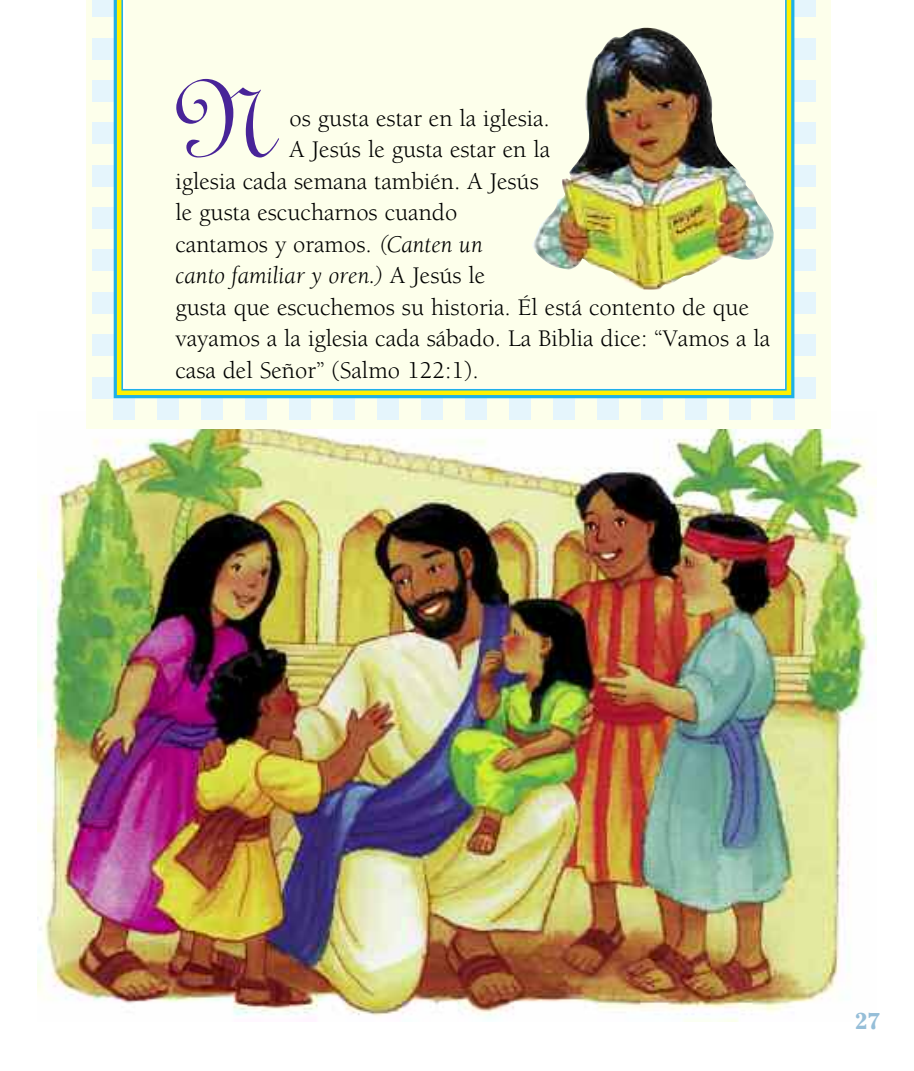
<style>
.page{position:relative;width:914px;height:1071px;background:#fff}
.page>*{position:absolute;margin:0;border:0;box-sizing:border-box;transform-origin:0 0}
.t1{font:123.2px "Linoscript";color:#482498}
.t2{font:24.5px "Berkeley";color:#000}
.t3{font:italic 24.5px "Berkeley";color:#000}
.t4{font:700 22.75px "Cheltenham";color:#96bed8}
.s1{font-style:italic}
.s2{font-style:normal}
</style>
<div class="page">
<img style="left:37px;top:412px;width:839px;height:609px">
<div style="left:86px;top:0;width:744px;height:428px;background:#fdffeb"></div>
<div style="left:114px;top:398px;width:21px;height:21px;background:#e5f5fc"></div>
<div style="left:158px;top:398px;width:21px;height:21px;background:#e5f5fc"></div>
<div style="left:202px;top:398px;width:21px;height:21px;background:#e5f5fc"></div>
<div style="left:245px;top:398px;width:22px;height:21px;background:#e5f5fc"></div>
<div style="left:289px;top:398px;width:22px;height:21px;background:#e5f5fc"></div>
<div style="left:333px;top:398px;width:22px;height:21px;background:#e5f5fc"></div>
<div style="left:377px;top:398px;width:22px;height:21px;background:#e5f5fc"></div>
<div style="left:421px;top:398px;width:22px;height:21px;background:#e5f5fc"></div>
<div style="left:465px;top:398px;width:21px;height:21px;background:#e5f5fc"></div>
<div style="left:509px;top:398px;width:21px;height:21px;background:#e5f5fc"></div>
<div style="left:553px;top:398px;width:21px;height:21px;background:#e5f5fc"></div>
<div style="left:597px;top:398px;width:21px;height:21px;background:#e5f5fc"></div>
<div style="left:641px;top:398px;width:21px;height:21px;background:#e5f5fc"></div>
<div style="left:685px;top:398px;width:21px;height:21px;background:#e5f5fc"></div>
<div style="left:729px;top:398px;width:21px;height:21px;background:#e5f5fc"></div>
<div style="left:773px;top:398px;width:21px;height:21px;background:#e5f5fc"></div>
<div style="left:93px;top:0;width:21px;height:17px;background:#e5f5fc"></div>
<div style="left:93px;top:38px;width:21px;height:21px;background:#e5f5fc"></div>
<div style="left:93px;top:80px;width:21px;height:22px;background:#e5f5fc"></div>
<div style="left:93px;top:123px;width:21px;height:21px;background:#e5f5fc"></div>
<div style="left:93px;top:165px;width:21px;height:21px;background:#e5f5fc"></div>
<div style="left:93px;top:207px;width:21px;height:22px;background:#e5f5fc"></div>
<div style="left:93px;top:250px;width:21px;height:21px;background:#e5f5fc"></div>
<div style="left:93px;top:292px;width:21px;height:22px;background:#e5f5fc"></div>
<div style="left:93px;top:334px;width:21px;height:22px;background:#e5f5fc"></div>
<div style="left:93px;top:377px;width:21px;height:21px;background:#e5f5fc"></div>
<div style="left:794px;top:0;width:21px;height:17px;background:#e5f5fc"></div>
<div style="left:794px;top:38px;width:21px;height:21px;background:#e5f5fc"></div>
<div style="left:794px;top:80px;width:21px;height:22px;background:#e5f5fc"></div>
<div style="left:794px;top:123px;width:21px;height:21px;background:#e5f5fc"></div>
<div style="left:794px;top:165px;width:21px;height:21px;background:#e5f5fc"></div>
<div style="left:794px;top:207px;width:21px;height:22px;background:#e5f5fc"></div>
<div style="left:794px;top:250px;width:21px;height:21px;background:#e5f5fc"></div>
<div style="left:794px;top:292px;width:21px;height:22px;background:#e5f5fc"></div>
<div style="left:794px;top:334px;width:21px;height:22px;background:#e5f5fc"></div>
<div style="left:794px;top:377px;width:21px;height:21px;background:#e5f5fc"></div>
<svg style="left:114px;top:0;width:680px;height:398px;background:#9ed787"></svg>
<div style="left:126px;top:0;width:658px;height:388px;background:#fdffeb"></div>
<img style="left:532px;top:27px;width:242px;height:263px">
<h1 class="t1" style="left:172px;top:79px;width:97px">N</h1>
<p class="t2" style="left:289px;top:109px;width:262px">os gusta estar en la iglesia.</p>
<p class="t2" style="left:289px;top:140px;width:262px">A Jesús le gusta estar en la</p>
<p class="t2" style="left:175px;top:172px;width:365px">iglesia cada semana también. A Jesús</p>
<p class="t2" style="left:175px;top:203px;width:283px">le gusta escucharnos cuando</p>
<p class="t2" style="left:175px;top:235px;width:309px">cantamos y oramos. <span class="s1">(Canten un</span></p>
<p class="t3" style="left:175px;top:266px;width:311px">canto familiar y oren.) <span class="s2">A Jesús le</span></p>
<p class="t2" style="left:175px;top:298px;width:575px">gusta que escuchemos su historia. Él está contento de que</p>
<p class="t2" style="left:175px;top:329px;width:596px">vayamos a la iglesia cada sábado. La Biblia dice: “Vamos a la</p>
<p class="t2" style="left:175px;top:361px;width:305px">casa del Señor” (Salmo 122:1).</p>
<p class="t4" style="left:854px;top:1013px;width:27px">27</p>
</div>
